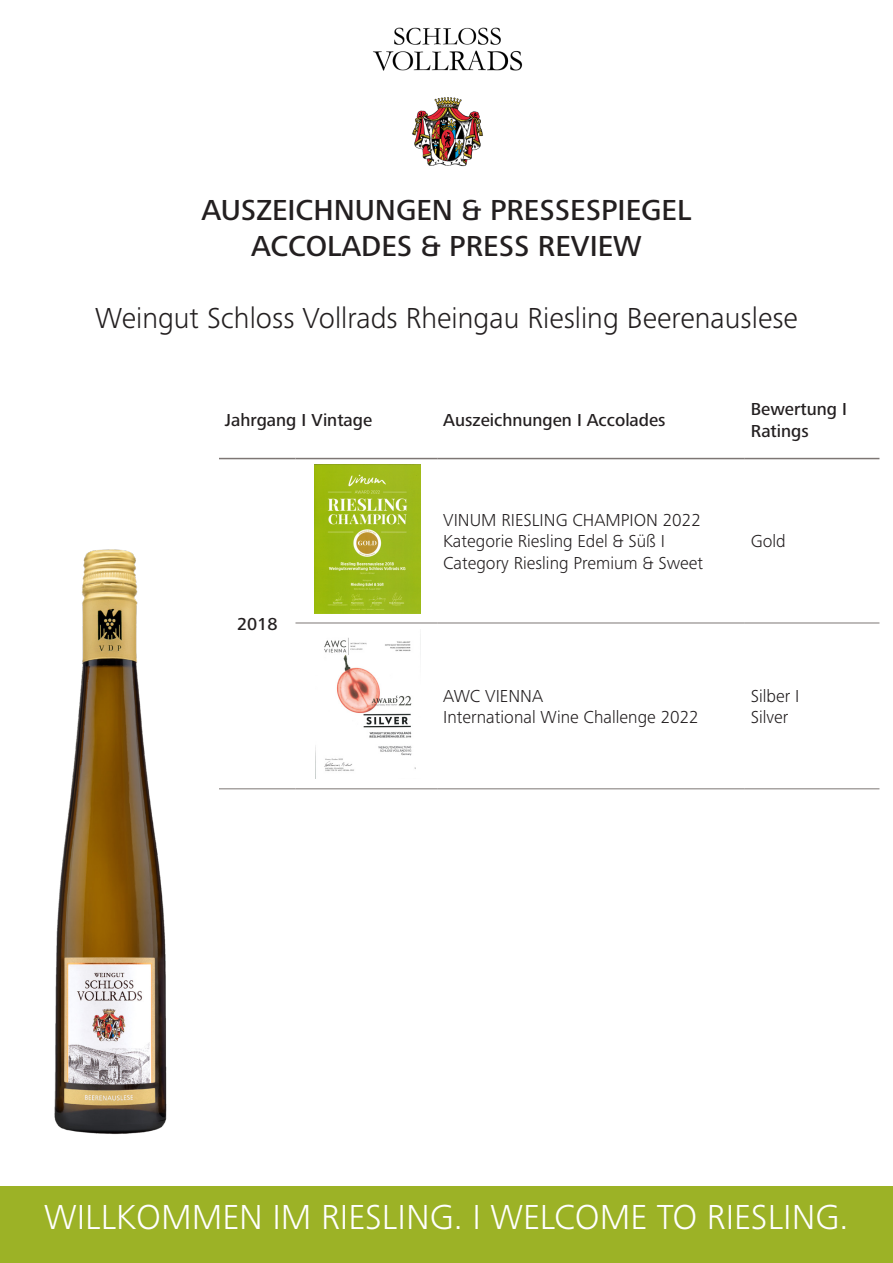
<style>
.page{position:relative;width:893px;height:1263px;background:#fff}
.page>*{position:absolute;margin:0;border:0;box-sizing:border-box;transform-origin:0 0}
.t1{font:300 36px "Frutiger Next Pro";color:#fff}
.t2{font:300 30px "Frutiger Next Pro";color:#231f20}
.t3{font:500 30px/36px "Frutiger Next Pro";color:#231f20;text-align:center}
.t4{font:300 18px/21.6px "Frutiger Next Pro";color:#231f20}
.t5{font:500 18px/21.6px "Frutiger Next Pro";color:#231f20}
</style>
<div class="page">
<div style="left:0;top:1186px;width:893px;height:77px;background:#9cb226"></div>
<img style="left:373px;top:27px;width:150px;height:140px">
<img style="left:54px;top:549px;width:113px;height:585px">
<hr style="left:437px;top:458px;width:308px;height:1px;background:#7d7674">
<hr style="left:437px;top:623px;width:308px;height:1px;background:#7d7674">
<hr style="left:437px;top:788px;width:308px;height:1px;background:#7d7674">
<hr style="left:295px;top:623px;width:142px;height:1px;background:#7d7674">
<hr style="left:295px;top:788px;width:142px;height:1px;background:#7d7674">
<hr style="left:295px;top:458px;width:142px;height:1px;background:#7d7674">
<hr style="left:745px;top:458px;width:134px;height:1px;background:#7d7674">
<hr style="left:745px;top:623px;width:134px;height:1px;background:#7d7674">
<hr style="left:745px;top:788px;width:134px;height:1px;background:#7d7674">
<hr style="left:219px;top:458px;width:76px;height:1px;background:#7d7674">
<hr style="left:219px;top:788px;width:76px;height:1px;background:#7d7674">
<img style="left:315px;top:465px;width:105px;height:149px">
<img style="left:315px;top:633px;width:106px;height:146px">
<h2 class="t3" style="left:201px;top:192px;width:492px">AUSZEICHNUNGEN &amp; PRESSESPIEGEL<br>ACCOLADES &amp; PRESS REVIEW</h2>
<h2 class="t2" style="left:95px;top:301px;width:704px">Weingut Schloss Vollrads Rheingau Riesling Beerenauslese</h2>
<p class="t5" style="left:225px;top:409px;width:149px">Jahrgang I Vintage</p>
<p class="t5" style="left:443px;top:409px;width:224px">Auszeichnungen I Accolades</p>
<p class="t5" style="left:751px;top:398px;width:98px">Bewertung I<br>Ratings</p>
<p class="t5" style="left:237px;top:613px;width:42px">2018</p>
<p class="t4" style="left:443px;top:509px;width:261px">VINUM RIESLING CHAMPION 2022<br>Kategorie Riesling Edel &amp; Süß I<br>Category Riesling Premium &amp; Sweet</p>
<p class="t4" style="left:751px;top:530px;width:36px">Gold</p>
<p class="t4" style="left:443px;top:685px;width:257px">AWC VIENNA<br>International Wine Challenge 2022</p>
<p class="t4" style="left:751px;top:685px;width:50px">Silber I<br>Silver</p>
<h1 class="t1" style="left:44px;top:1197px;width:806px">WILLKOMMEN IM RIESLING. I WELCOME TO RIESLING.</h1>
</div>
